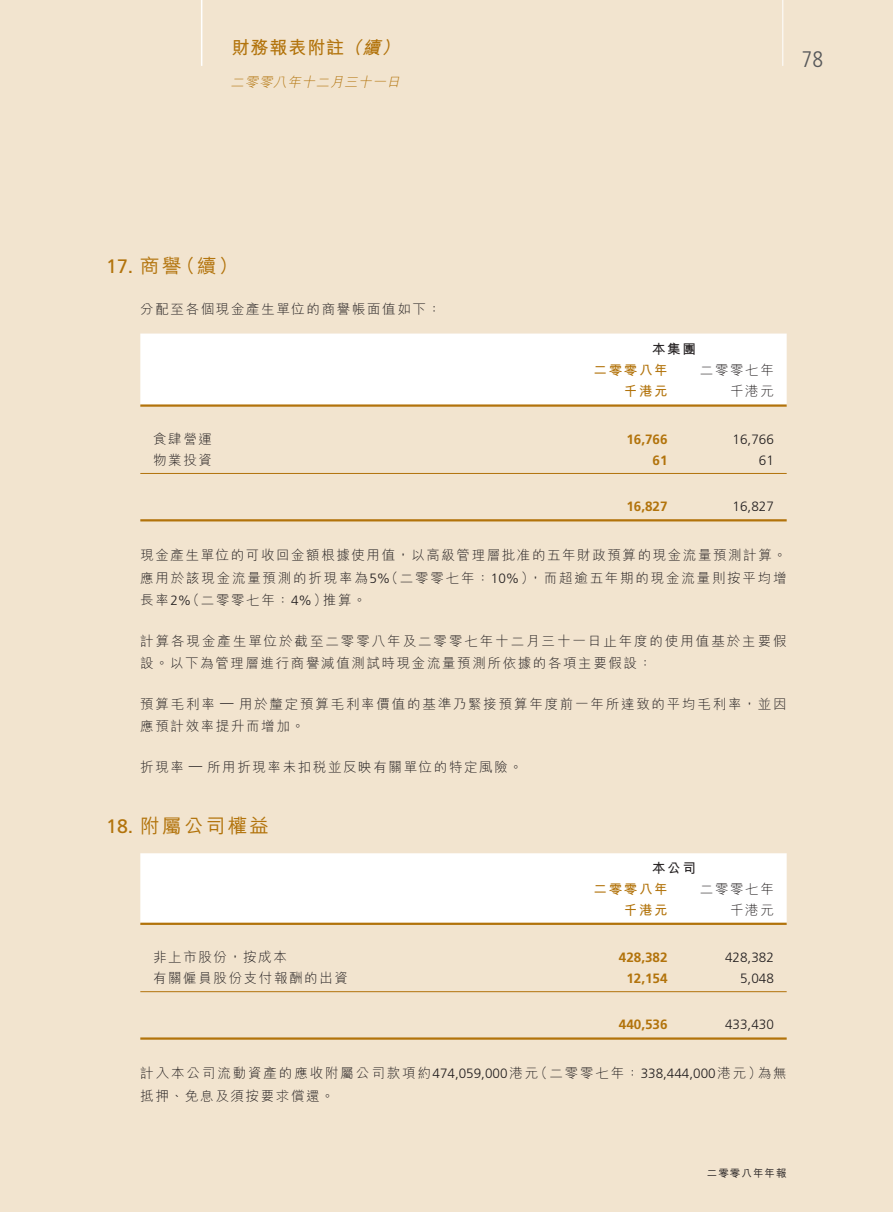
<style>
.page{position:relative;width:893px;height:1212px;background:#f2e4cf}
.page>*{position:absolute;margin:0;border:0;box-sizing:border-box;transform-origin:0 0}
.t1{font:300 condensed 22.5px "Frutiger LT Std";color:#57585a}
.t2{font:500 19.5px "M Hei HK";letter-spacing:.12em;color:#b2730b}
.t3{font:700 18px "M Hei HK";letter-spacing:.05em;color:#b2730b}
.t4{font:300 13.5px/22.5px "M Hei HK";letter-spacing:.13em;color:#231f20}
.t5{font:700 13.5px "Frutiger LT Std";color:#b2730b}
.t6{font:300 13.5px "Frutiger LT Std";color:#231f20}
.t7{font:700 13.5px "M Hei HK";letter-spacing:.12em;color:#b2730b}
.t8{font:italic 300 13.5px "M Hei HK";color:#b2730b}
.t9{font:700 13.5px "M Hei HK";letter-spacing:.12em;color:#231f20}
.t10{font:500 10.5px "M Hei HK";letter-spacing:.1em;color:#231f20}
.s1{font-style:italic}
.s2{font-family:"Frutiger LT Std";font-weight:400}
.s3{font-family:"Frutiger LT Std"}
</style>
<div class="page">
<hr style="left:201px;top:0;width:1px;height:66px;background:#fff">
<hr style="left:782px;top:0;width:1px;height:66px;background:#fff">
<div style="left:140px;top:334px;width:647px;height:70px;background:#fff"></div>
<hr style="left:140px;top:404px;width:647px;height:3px;background:#b2730b">
<hr style="left:140px;top:473px;width:647px;height:1px;background:#b2730b">
<hr style="left:140px;top:519px;width:647px;height:2px;background:#b2730b">
<div style="left:140px;top:853px;width:647px;height:70px;background:#fff"></div>
<hr style="left:140px;top:923px;width:647px;height:2px;background:#b2730b">
<hr style="left:140px;top:991px;width:647px;height:1px;background:#b2730b">
<hr style="left:140px;top:1037px;width:647px;height:3px;background:#b2730b">
<h3 class="t3" style="left:232px;top:41px;width:173px">財務報表附註<span class="s1">（續）</span></h3>
<p class="t8" style="left:231px;top:76px;width:174px">二零零八年十二月三十一日</p>
<h1 class="t1" style="left:801px;top:50px;width:23px">78</h1>
<h2 class="t2" style="left:106px;top:258px;width:133px"><span class="s2">17.</span> 商譽（續）</h2>
<p class="t4" style="left:140px;top:299px;width:302px">分配至各個現金產生單位的商譽帳面值如下：</p>
<p class="t9" style="left:652px;top:344px;width:45px">本集團</p>
<p class="t7" style="left:594px;top:365px;width:75px">二零零八年</p>
<p class="t4" style="left:700px;top:361px;width:75px">二零零七年</p>
<p class="t7" style="left:624px;top:386px;width:45px">千港元</p>
<p class="t4" style="left:730px;top:382px;width:45px">千港元</p>
<p class="t4" style="left:153px;top:429px;width:60px">食肆營運</p>
<p class="t5" style="left:626px;top:434px;width:43px">16,766</p>
<p class="t6" style="left:733px;top:434px;width:43px">16,766</p>
<p class="t4" style="left:153px;top:450px;width:60px">物業投資</p>
<p class="t5" style="left:653px;top:455px;width:17px">61</p>
<p class="t6" style="left:759px;top:455px;width:17px">61</p>
<p class="t5" style="left:626px;top:501px;width:43px">16,827</p>
<p class="t6" style="left:733px;top:501px;width:43px">16,827</p>
<p class="t4" style="left:140px;top:546px;width:648px;text-align:justify">現金產生單位的可收回金額根據使用值，以高級管理層批准的五年財政預算的現金流量預測計算。應用於該現金流量預測的折現率為<span class="s3">5%</span>（二零零七年：<span class="s3">10%</span>），而超逾五年期的現金流量則按平均增長率<span class="s3">2%</span>（二零零七年：<span class="s3">4%</span>）推算。</p>
<p class="t4" style="left:140px;top:631px;width:648px">計算各現金產生單位於截至二零零八年及二零零七年十二月三十一日止年度的使用值基於主要假設。以下為管理層進行商譽減值測試時現金流量預測所依據的各項主要假設：</p>
<p class="t4" style="left:140px;top:694px;width:648px">預算毛利率 <sup>—</sup> 用於釐定預算毛利率價值的基準乃緊接預算年度前一年所達致的平均毛利率，並因應預計效率提升而增加。</p>
<p class="t4" style="left:140px;top:757px;width:384px">折現率 <sup>—</sup> 所用折現率未扣稅並反映有關單位的特定風險。</p>
<h2 class="t2" style="left:106px;top:818px;width:164px"><span class="s2">18.</span> 附屬公司權益</h2>
<p class="t9" style="left:652px;top:862px;width:45px">本公司</p>
<p class="t7" style="left:594px;top:883px;width:75px">二零零八年</p>
<p class="t4" style="left:700px;top:879px;width:75px">二零零七年</p>
<p class="t7" style="left:624px;top:904px;width:45px">千港元</p>
<p class="t4" style="left:730px;top:900px;width:45px">千港元</p>
<p class="t4" style="left:153px;top:948px;width:135px">非上市股份，按成本</p>
<p class="t5" style="left:619px;top:952px;width:50px">428,382</p>
<p class="t6" style="left:725px;top:952px;width:50px">428,382</p>
<p class="t4" style="left:153px;top:969px;width:196px">有關僱員股份支付報酬的出資</p>
<p class="t5" style="left:626px;top:973px;width:43px">12,154</p>
<p class="t6" style="left:740px;top:973px;width:35px">5,048</p>
<p class="t5" style="left:619px;top:1019px;width:50px">440,536</p>
<p class="t6" style="left:725px;top:1019px;width:50px">433,430</p>
<p class="t4" style="left:140px;top:1064px;width:648px">計入本公司流動資產的應收附屬公司款項約<span class="s3">474,059,000</span>港元（二零零七年：<span class="s3">338,444,000</span>港元）為無抵押、免息及須按要求償還。</p>
<p class="t10" style="left:707px;top:1169px;width:81px">二零零八年年報</p>
</div>
